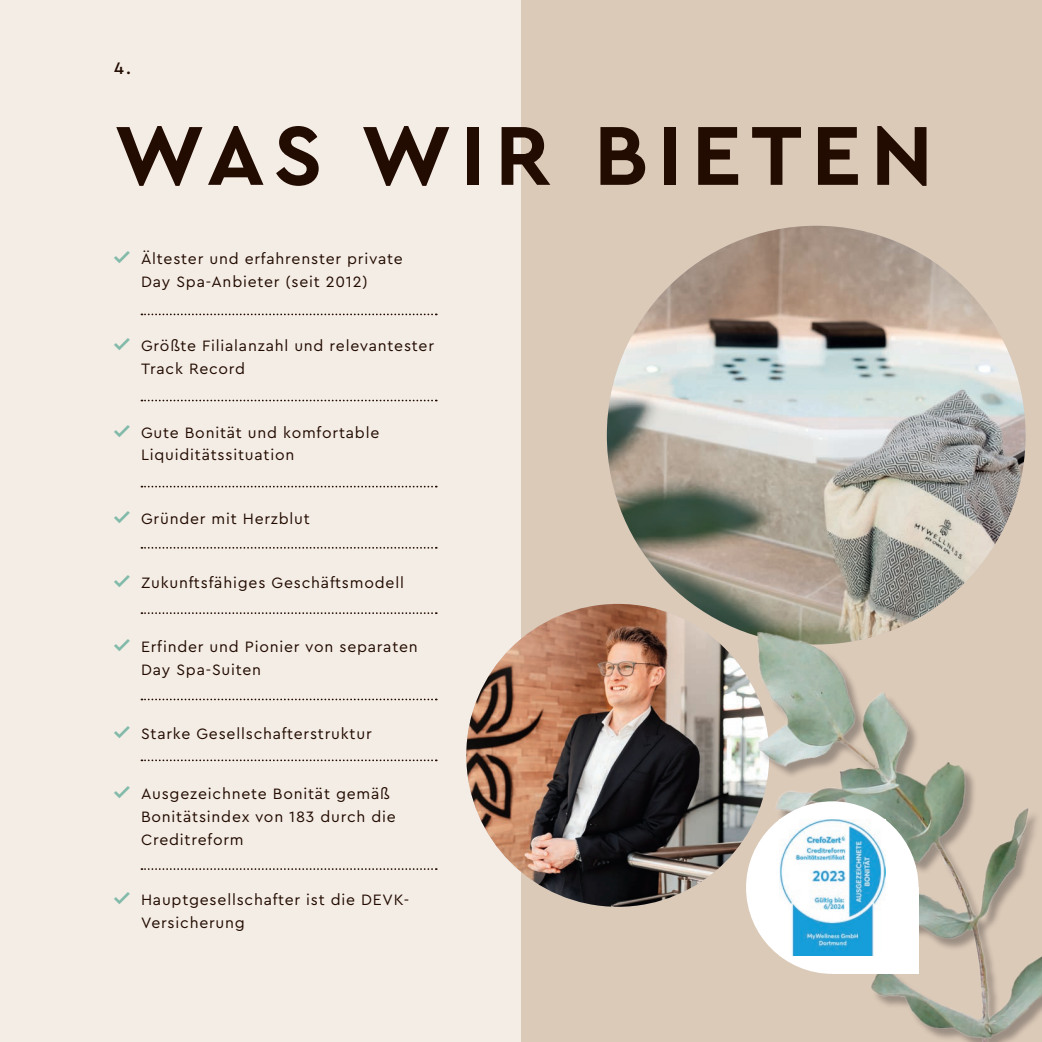
<style>
.page{position:relative;width:1042px;height:1042px;background:#dccab8}
.page>*{position:absolute;margin:0;border:0;box-sizing:border-box;transform-origin:0 0}
.t1{font:700 87.5px "Cera Pro";letter-spacing:.105em;color:#220b00}
.t2{font:500 17.5px "Cera Pro";color:#220b00}
.t3{font:15.75px/22.8px "Cera Pro";letter-spacing:.05em;color:#220b00}
.s1{font-family:"mywellness";color:#81baa9}
</style>
<div class="page">
<div style="left:0;top:0;width:521px;height:1042px;background:#f4ede6"></div>
<img style="left:607px;top:226px;width:418px;height:418px;border-radius:209px">
<svg style="left:141px;top:313px;width:296px;height:2px"></svg>
<svg style="left:141px;top:400px;width:296px;height:1px"></svg>
<svg style="left:141px;top:486px;width:296px;height:1px"></svg>
<svg style="left:141px;top:547px;width:296px;height:2px"></svg>
<svg style="left:141px;top:612px;width:296px;height:2px"></svg>
<svg style="left:141px;top:698px;width:296px;height:2px"></svg>
<svg style="left:141px;top:759px;width:296px;height:2px"></svg>
<svg style="left:141px;top:868px;width:296px;height:2px"></svg>
<img style="left:466px;top:604px;width:303px;height:303px;border-radius:151px">
<img style="left:733px;top:627px;width:309px;height:415px">
<div style="left:746px;top:801px;width:172px;height:173px;background:#fff;border-radius:50%"></div>
<div style="left:832px;top:887px;width:86px;height:87px;background:#fff"></div>
<img style="left:779px;top:820px;width:106px;height:135px">
<p class="t2" style="left:114px;top:56px;width:18px">4.</p>
<h1 class="t1" style="left:114px;top:97px;width:820px">WAS WIR BIETEN</h1>
<p class="t3" style="left:114px;top:247px;width:290px;text-align:center"><span class="s1">_</span> Ältester und erfahrenster private<br>Day Spa-Anbieter (seit 2012)</p>
<p class="t3" style="left:141px;top:334px;width:294px;text-indent:-27px"><span class="s1">_</span> Größte Filialanzahl und relevantester<br>Track Record</p>
<p class="t3" style="left:141px;top:420px;width:240px;text-indent:-27px"><span class="s1">_</span> Gute Bonität und komfortable<br>Liquiditätssituation</p>
<p class="t3" style="left:114px;top:507px;width:197px"><span class="s1">_</span> Gründer mit Herzblut</p>
<p class="t3" style="left:114px;top:571px;width:291px"><span class="s1">_</span> Zukunftsfähiges Geschäftsmodell</p>
<p class="t3" style="left:141px;top:635px;width:278px;text-indent:-27px"><span class="s1">_</span> Erfinder und Pionier von separaten<br>Day Spa-Suiten</p>
<p class="t3" style="left:114px;top:721px;width:259px"><span class="s1">_</span> Starke Gesellschafterstruktur</p>
<p class="t3" style="left:141px;top:782px;width:256px;text-indent:-27px"><span class="s1">_</span> Ausgezeichnete Bonität gemäß<br>Bonitätsindex von 183 durch die<br>Creditreform</p>
<p class="t3" style="left:141px;top:888px;width:270px;text-indent:-27px"><span class="s1">_</span> Hauptgesellschafter ist die DEVK-<br>Versicherung</p>
</div>
